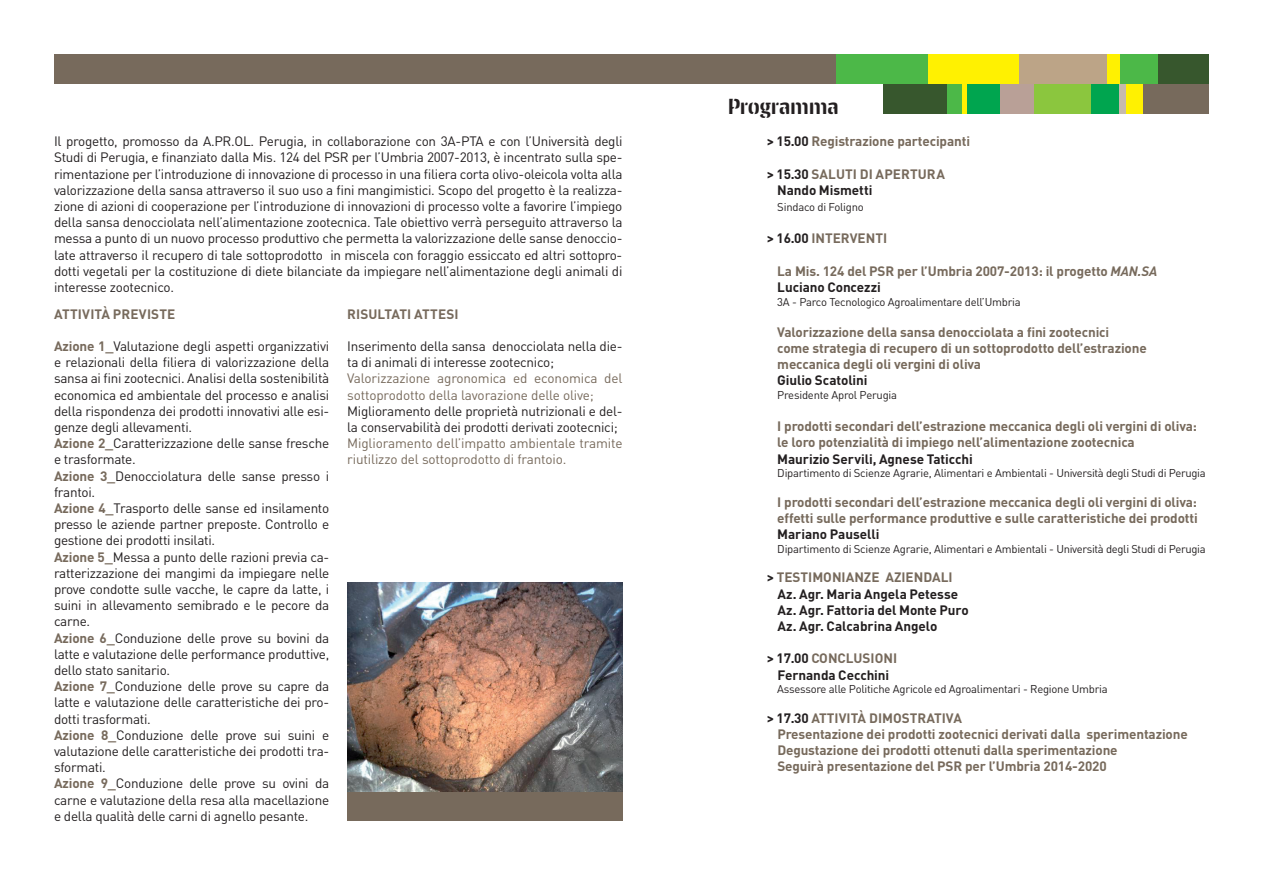
<style>
.page{position:relative;width:1263px;height:893px;background:#fff}
.page>*{position:absolute;margin:0;border:0;box-sizing:border-box;transform-origin:0 0}
.t1{font:21px "Iris 19 500 wt";letter-spacing:-.02em;color:#231f20}
.t2{font:13.5px/16.2px "DIN Pro";letter-spacing:-.02em;color:#231f20}
.t3{font:700 13.5px/16.2px "DIN Pro";letter-spacing:-.01em;color:#776a5c}
.t4{font:700 13.5px/16.2px "DIN Pro";letter-spacing:-.01em;color:#231f20}
.t5{font:13.5px/16.2px "DIN Pro";letter-spacing:-.01em;color:#776a5c}
.t6{font:11.25px "DIN Pro";letter-spacing:-.02em;color:#231f20}
.s1{font-weight:700;color:#776a5c}
.s2{color:#231f20}
.s3{color:#776a5c}
.s4{font-family:"DIN";font-style:italic}
</style>
<div class="page">
<div style="left:54px;top:54px;width:782px;height:30px;background:#776a5c"></div>
<div style="left:347px;top:791px;width:275px;height:30px;background:#776a5c"></div>
<div style="left:836px;top:54px;width:92px;height:30px;background:#4cb848"></div>
<div style="left:928px;top:54px;width:91px;height:30px;background:#fff101"></div>
<div style="left:1019px;top:54px;width:88px;height:30px;background:#bca487"></div>
<div style="left:1107px;top:54px;width:13px;height:30px;background:#fff101"></div>
<div style="left:1120px;top:54px;width:39px;height:30px;background:#4cb848"></div>
<div style="left:1159px;top:54px;width:50px;height:30px;background:#37572d"></div>
<div style="left:1143px;top:84px;width:66px;height:30px;background:#776a5c"></div>
<div style="left:1126px;top:84px;width:17px;height:30px;background:#fff101"></div>
<div style="left:1118px;top:84px;width:8px;height:30px;background:#c7baac"></div>
<div style="left:1091px;top:84px;width:27px;height:30px;background:#00a54f"></div>
<div style="left:1029px;top:84px;width:62px;height:30px;background:#8bc63e"></div>
<div style="left:999px;top:84px;width:35px;height:30px;background:#b9a097"></div>
<div style="left:966px;top:84px;width:33px;height:30px;background:#00a54f"></div>
<div style="left:961px;top:84px;width:5px;height:30px;background:#fff101"></div>
<div style="left:947px;top:84px;width:14px;height:30px;background:#4cb848"></div>
<div style="left:883px;top:84px;width:64px;height:30px;background:#37572d"></div>
<img style="left:347px;top:582px;width:275px;height:209px">
<p class="t2" style="left:54px;top:133px;width:570px;text-align:justify">Il progetto, promosso da A.PR.OL. Perugia, in collaborazione con 3A-PTA e con l’Università degli Studi di Perugia, e finanziato dalla Mis. 124 del PSR per l’Umbria 2007-2013, è incentrato sulla spe&shy;rimentazione per l’introduzione di innovazione di processo in una filiera corta olivo-oleicola volta alla valorizzazione della sansa attraverso il suo uso a fini mangimistici. Scopo del progetto è la realizza&shy;zione di azioni di cooperazione per l’introduzione di innovazioni di processo volte a favorire l’impiego della sansa denocciolata nell’alimentazione zootecnica. Tale obiettivo verrà perseguito attraverso la messa a punto di un nuovo processo produttivo che permetta la valorizzazione delle sanse denoccio&shy;late attraverso il recupero di tale sottoprodotto in miscela con foraggio essiccato ed altri sottopro&shy;dotti vegetali per la costituzione di diete bilanciate da impiegare nell’alimentazione degli animali di interesse zootecnico.</p>
<p class="t3" style="left:54px;top:305px;width:123px">ATTIVITÀ PREVISTE</p>
<p class="t2" style="left:54px;top:337px;width:277px"><span class="s1">Azione 1_</span>Valutazione degli aspetti organizzativi e relazionali della filiera di valorizzazione della sansa ai fini zootecnici. Analisi della sostenibilità economica ed ambientale del processo e analisi della rispondenza dei prodotti innovativi alle esi&shy;genze degli allevamenti.<br><span class="s1">Azione 2_</span>Caratterizzazione delle sanse fresche e trasformate.<br><span class="s1">Azione 3_</span>Denocciolatura delle sanse presso i frantoi.<br><span class="s1">Azione 4_</span>Trasporto delle sanse ed insilamento presso le aziende partner preposte. Controllo e gestione dei prodotti insilati.<br><span class="s1">Azione 5_</span>Messa a punto delle razioni previa ca&shy;ratterizzazione dei mangimi da impiegare nelle prove condotte sulle vacche, le capre da latte, i suini in allevamento semibrado e le pecore da carne.<br><span class="s1">Azione 6_</span>Conduzione delle prove su bovini da latte e valutazione delle performance produttive, dello stato sanitario.<br><span class="s1">Azione 7_</span>Conduzione delle prove su capre da latte e valutazione delle caratteristiche dei pro&shy;dotti trasformati.<br><span class="s1">Azione 8_</span>Conduzione delle prove sui suini e valutazione delle caratteristiche dei prodotti tra&shy;sformati.<br><span class="s1">Azione 9_</span>Conduzione delle prove su ovini da carne e valutazione della resa alla macellazione e della qualità delle carni di agnello pesante.</p>
<p class="t3" style="left:347px;top:305px;width:113px">RISULTATI ATTESI</p>
<p class="t2" style="left:347px;top:337px;width:277px">Inserimento della sansa denocciolata nella die&shy;ta di animali di interesse zootecnico;</p>
<p class="t5" style="left:347px;top:370px;width:277px">Valorizzazione agronomica ed economica del sottoprodotto della lavorazione delle olive;</p>
<p class="t2" style="left:347px;top:402px;width:277px">Miglioramento delle proprietà nutrizionali e del&shy;la conservabilità dei prodotti derivati zootecnici;</p>
<p class="t5" style="left:347px;top:435px;width:277px">Miglioramento dell’impatto ambientale tramite riutilizzo del sottoprodotto di frantoio.</p>
<h1 class="t1" style="left:728px;top:93px;width:113px">Programma</h1>
<p class="t3" style="left:767px;top:133px;width:205px"><span class="s2">&gt; 15.00</span> Registrazione partecipanti</p>
<p class="t4" style="left:767px;top:165px;width:62px">&gt; 15.30 <span class="s3">Saluti</span></p>
<p class="t3" style="left:860px;top:165px;width:26px">di apertura</p>
<p class="t4" style="left:777px;top:181px;width:97px">Nando Mismetti</p>
<p class="t6" style="left:777px;top:199px;width:88px">Sindaco di Foligno</p>
<p class="t3" style="left:767px;top:230px;width:58px"><span class="s2">&gt; 16.00</span> Interventi</p>
<p class="t3" style="left:777px;top:262px;width:381px">La Mis. 124 del PSR per l’Umbria 2007-2013: il progetto <span class="s4">MAN.SA<br></span><span class="s2">Luciano Concezzi</span></p>
<p class="t6" style="left:777px;top:294px;width:245px">3A - Parco Tecnologico Agroalimentare dell’Umbria</p>
<p class="t3" style="left:777px;top:323px;width:371px">Valorizzazione della sansa denocciolata a fini zootecnici<br>come strategia di recupero di un sottoprodotto dell’estrazione meccanica degli oli vergini di oliva</p>
<p class="t4" style="left:777px;top:372px;width:92px">Giulio Scatolini</p>
<p class="t6" style="left:777px;top:387px;width:121px">Presidente Aprol Perugia</p>
<p class="t3" style="left:777px;top:418px;width:421px">I prodotti secondari dell’estrazione meccanica degli oli vergini di oliva: le loro potenzialità di impiego nell’alimentazione zootecnica</p>
<p class="t4" style="left:777px;top:450px;width:197px">Maurizio Servili, Agnese Taticchi</p>
<p class="t6" style="left:777px;top:465px;width:430px">Dipartimento di Scienze Agrarie, Alimentari e Ambientali - Università degli Studi di Perugia</p>
<p class="t3" style="left:777px;top:493px;width:422px">I prodotti secondari dell’estrazione meccanica degli oli vergini di oliva: effetti sulle performance produttive e sulle caratteristiche dei prodotti</p>
<p class="t4" style="left:777px;top:526px;width:104px">Mariano Pauselli</p>
<p class="t6" style="left:777px;top:541px;width:430px">Dipartimento di Scienze Agrarie, Alimentari e Ambientali - Università degli Studi di Perugia</p>
<p class="t3" style="left:767px;top:569px;width:27px"><span class="s2">&gt;</span> Testim</p>
<p class="t3" style="left:823px;top:569px;width:18px">onian</p>
<p class="t3" style="left:864px;top:569px;width:90px">ze AZIENDALI</p>
<p class="t4" style="left:777px;top:585px;width:193px">Az. Agr. Maria Angela Petesse<br>Az. Agr. Fattoria del Monte Puro<br>Az. Agr. Calcabrina Angelo</p>
<p class="t4" style="left:767px;top:650px;width:132px;text-align:center">&gt; 17.00 <span class="s3">CONCLUSIONI<br></span>Fernanda Cecchini</p>
<p class="t6" style="left:777px;top:681px;width:332px">Assessore alle Politiche Agricole ed Agroalimentari - Regione Umbria</p>
<p class="t3" style="left:767px;top:709px;width:61px"><span class="s2">&gt; 17.30</span> Attività</p>
<p class="t3" style="left:777px;top:709px;width:412px;text-indent:92px">Dim ostrativa<br>Presentazione dei prodotti zootecnici derivati dalla sperimentazione Degustazione dei prodotti ottenuti dalla sperimentazione<br>Seguirà presentazione del PSR per l’Umbria 2014-2020</p>
</div>
